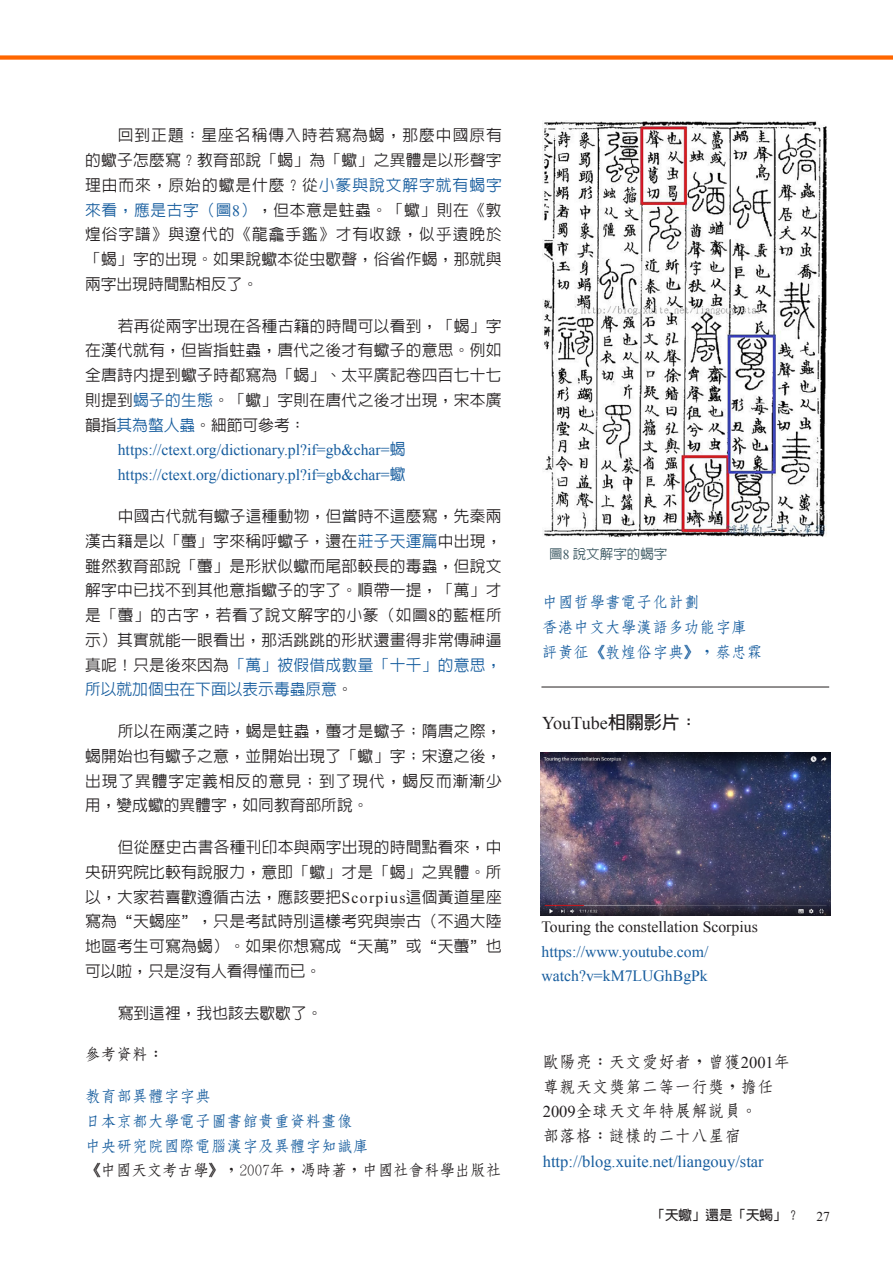
<style>
.page{position:relative;width:893px;height:1263px;background:#fff}
.page>*{position:absolute;margin:0;border:0;box-sizing:border-box;transform-origin:0 0}
.內文{font:18px "Times New Roman";color:#231f20}
.作者介紹{font:700 16.5px/24.8px "Nan Sung";color:#231f20}
.作者介紹-2{font:16.5px "Times New Roman";color:#175d9e}
.內文-2{font:500 15.75px/24.8px "Lin Gothic";letter-spacing:.02em;color:#231f20;text-align:justify}
.內文-3{font:15.75px/24.8px "Times New Roman";color:#175d9e}
.內文-4{font:700 15.75px "Nan Sung";color:#175d9e}
.內文-5{font:700 15.75px "Nan Sung";letter-spacing:-.02em;color:#231f20}
.內文-6{font:15.75px "Times New Roman";color:#231f20}
.內文-7{font:500 15.75px "Lin Gothic";color:#231f20}
.t1{font:700 13.5px "Lin Gothic";color:#231f20}
.說明文字{font:500 13.5px "Lin Gothic";color:#38555f}
.s1{color:#175d9e}
.s2{font-family:"Times New Roman";font-weight:400;color:#175d9e}
.s3{font-family:"Lin Gothic";font-weight:500}
.s4{font-family:"Times New Roman";font-weight:400}
.s5{font-family:"Lin Gothic";font-weight:700}
</style>
<div class="page">
<div style="left:0;top:55px;width:893px;height:5px;background:#f60"></div>
<img style="left:543px;top:120px;width:284px;height:417px">
<hr style="left:541px;top:687px;width:288px;height:1px;background:#231f20">
<img style="left:541px;top:753px;width:289px;height:162px">
<p class="內文-2" style="left:85px;top:123px;width:418px;text-indent:33px">回到正題：星座名稱傳入時若寫為蝎，那麼中國原有的蠍子怎麼寫？教育部說「蝎」為「蠍」之異體是以形聲字理由而來，原始的蠍是什麼？從<span class="s1">小篆與說文解字就有蝎字來看，應是古字（圖</span><span class="s2">8</span><span class="s1">）</span>，但本意是蛀蟲。「蠍」則在《敦煌俗字譜》與遼代的《龍龕手鑑》才有收錄，似乎遠晚於「蝎」字的出現。如果說蠍本從虫歇聲，俗省作蝎，那就與兩字出現時間點相反了。</p>
<p class="內文-2" style="left:85px;top:313px;width:418px;text-indent:33px">若再從兩字出現在各種古籍的時間可以看到，「蝎」字在漢代就有，但皆指蛀蟲，唐代之後才有蠍子的意思。例如全唐詩內提到蠍子時都寫為「蝎」、太平廣記卷四百七十七則提到<span class="s1">蝎子的生態</span>。「蠍」字則在唐代之後才出現，宋本廣韻指<span class="s1">其為螫人蟲</span>。細節可參考：</p>
<p class="內文-3" style="left:118px;top:438px;width:289px">https://ctext.org/dictionary.pl?if=gb&amp;char=<span class="s3">蝎</span></p>
<p class="內文-3" style="left:118px;top:462px;width:289px">https://ctext.org/dictionary.pl?if=gb&amp;char=<span class="s3">蠍</span></p>
<p class="內文-2" style="left:85px;top:504px;width:418px;text-indent:33px">中國古代就有蠍子這種動物，但當時不這麼寫，先秦兩漢古籍是以「蠆」字來稱呼蠍子，還在<span class="s1">莊子天運篇</span>中出現，雖然教育部說「蠆」是形狀似蠍而尾部較長的毒蟲，但說文解字中已找不到其他意指蠍子的字了。順帶一提，「萬」才是「蠆」的古字，若看了說文解字的小篆（如圖<span class="s4">8</span>的藍框所示）其實就能一眼看出，那活跳跳的形狀還畫得非常傳神逼真呢！只是後來因為<span class="s1">「萬」被假借成數量「十千」的意思，所以就加個虫在下面以表示毒蟲原意</span>。</p>
<p class="內文-2" style="left:85px;top:719px;width:418px;text-indent:33px">所以在兩漢之時，蝎是蛀蟲，蠆才是蠍子；隋唐之際，蝎開始也有蠍子之意，並開始出現了「蠍」字；宋遼之後，出現了異體字定義相反的意見；到了現代，蝎反而漸漸少用，變成蠍的異體字，如同教育部所說。</p>
<p class="內文-2" style="left:85px;top:835px;width:418px;text-indent:33px">但從歷史古書各種刊印本與兩字出現的時間點看來，中央研究院比較有說服力，意即「蠍」才是「蝎」之異體。所以，大家若喜歡遵循古法，應該要把<span class="s4">Scorpius</span>這個黃道星座寫為“天蝎座”，只是考試時別這樣考究與崇古（不過大陸地區考生可寫為蝎）。如果你想寫成“天萬”或“天蠆”也可以啦，只是沒有人看得懂而已。</p>
<p class="內文-7" style="left:118px;top:1004px;width:206px">寫到這裡，我也該去歇歇了。</p>
<p class="內文-5" style="left:85px;top:1046px;width:80px">參考資料：</p>
<p class="內文-4" style="left:85px;top:1088px;width:127px">教育部異體字字典</p>
<p class="內文-4" style="left:85px;top:1113px;width:269px">日本京都大學電子圖書館貴重資料畫像</p>
<p class="內文-4" style="left:85px;top:1138px;width:285px">中央研究院國際電腦漢字及異體字知識庫</p>
<p class="內文-5" style="left:85px;top:1162px;width:418px">《中國天文考古學》，2007年，馮時著，中國社會科學出版社</p>
<p class="說明文字" style="left:549px;top:547px;width:120px">圖<span class="s4">8</span> 說文解字的蝎字</p>
<p class="內文-4" style="left:542px;top:594px;width:159px">中國哲學書電子化計劃</p>
<p class="內文-4" style="left:542px;top:619px;width:206px">香港中文大學漢語多功能字庫</p>
<p class="內文-4" style="left:542px;top:644px;width:222px">評黃征《敦煌俗字典》，蔡忠霖</p>
<p class="內文" style="left:542px;top:711px;width:157px">YouTube<span class="s5">相關影片：</span></p>
<p class="內文-6" style="left:541px;top:916px;width:218px">Touring the constellation Scorpius</p>
<p class="內文-3" style="left:541px;top:939px;width:168px">https://www.youtube.com/ watch?v=kM7LUGhBgPk</p>
<p class="作者介紹" style="left:543px;top:1049px;width:249px">歐陽亮：天文愛好者，曾獲<span class="s4">2001</span>年尊親天文獎第二等一行獎，擔任<br><span class="s4">2009</span>全球天文年特展解說員。</p>
<p class="作者介紹" style="left:543px;top:1123px;width:199px">部落格：謎樣的二十八星宿</p>
<p class="作者介紹-2" style="left:543px;top:1150px;width:222px">http://blog.xuite.net/liangouy/star</p>
<p class="t1" style="left:652px;top:1208px;width:180px">「天蠍」還是「天蝎」？ <span class="s4">27</span></p>
</div>
